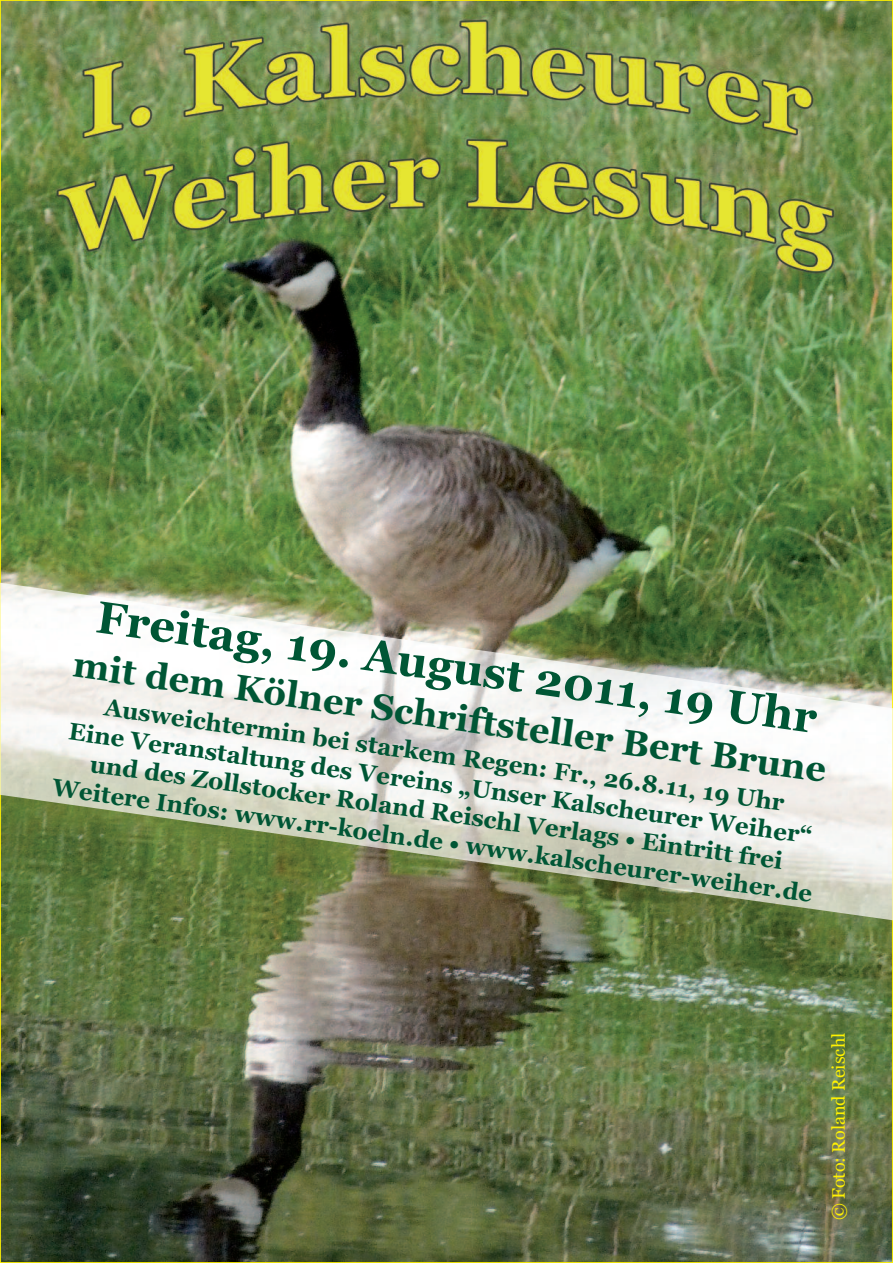
<style>
.page{position:relative;width:893px;height:1263px;background:#fff}
.page>*{position:absolute;margin:0;border:0;box-sizing:border-box;transform-origin:0 0}
.t1{font:700 45px "Georgia";color:#005635}
.t2{font:700 36px "Georgia";color:#005635}
.t3{font:700 24px/28.8px "Georgia";color:#005635;text-align:center}
.t4{font:18px "Georgia";color:#fff101}
</style>
<div class="page">
<img style="left:2px;top:2px;width:889px;height:1259px">
<hr style="left:0;top:583px;width:1px;height:212px;background:#fffbcc">
<hr style="left:892px;top:708px;width:1px;height:212px;background:#fffbcc">
<img style="left:1px;top:583px;width:891px;height:337px">
<h1 class="t1" style="left:100px;top:590px;width:728px;rotate:8deg">Freitag, 19. August 2011, 19 Uhr</h1>
<h2 class="t2" style="left:76px;top:643px;width:762px;rotate:8deg">mit dem Kölner Schriftsteller Bert Brune</h2>
<p class="t3" style="left:67px;top:687px;width:769px;rotate:8deg">Ausweichtermin bei starkem Regen: Fr., 26.8.11, 19 Uhr<br>Eine Veranstaltung des Vereins „Unser Kalscheurer Weiher“ und des Zollstocker Roland Reischl Verlags • Eintritt frei Weitere Infos: www.rr-koeln.de • www.kalscheurer-weiher.de</p>
<p class="t4" style="left:828px;top:1220px;width:189px;rotate:-90deg">© Foto: Roland Reischl</p>
</div>
